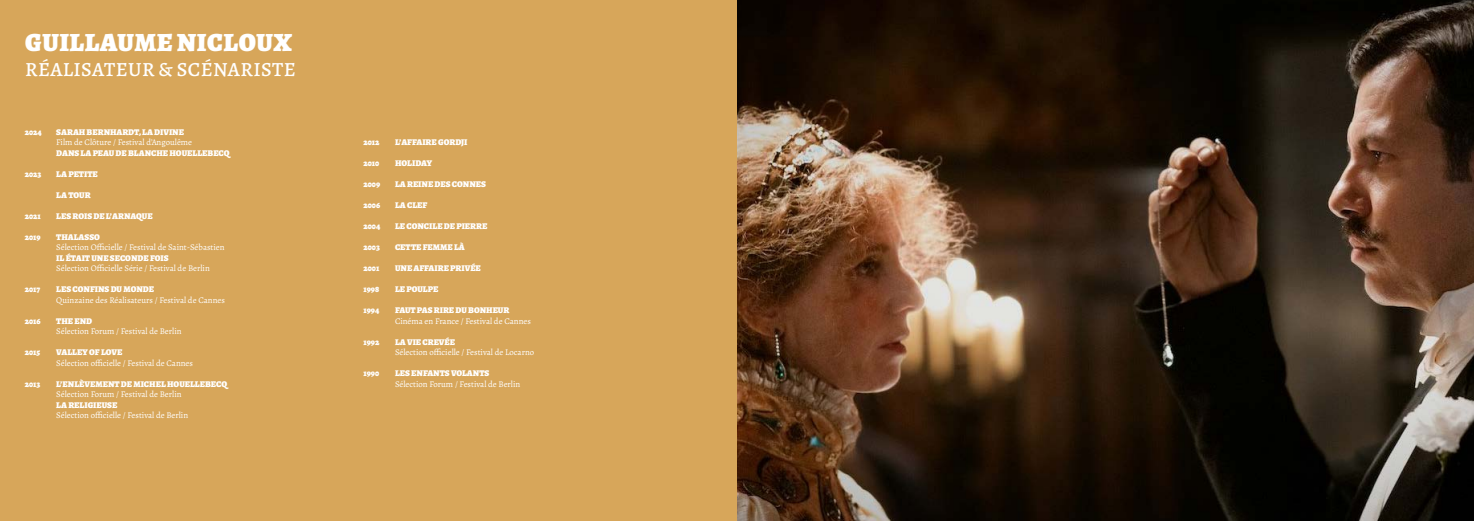
<style>
.page{position:relative;width:1474px;height:521px;background:#fff}
.page>*{position:absolute;margin:0;border:0;box-sizing:border-box;transform-origin:0 0}
.t1{font:900 26.25px "Alegreya";letter-spacing:.02em;color:#fff}
.t2{font:500 20.12px "Alegreya";letter-spacing:.02em;color:#fff}
.t3{font:900 8.75px "Alegreya";color:#fff}
.t4{font:8.75px "Alegreya";color:#fff}
</style>
<div class="page">
<div style="left:0;top:0;width:1473px;height:521px;background:#d7a65a"></div>
<img style="left:737px;top:0;width:736px;height:521px">
<h1 class="t1" style="left:25px;top:22px;width:268px">GUILLAUME NICLOUX</h1>
<h2 class="t2" style="left:25px;top:56px;width:272px">RÉALISATEUR &amp; SCÉNARISTE</h2>
<p class="t3" style="left:25px;top:125px;width:19px">2024</p>
<p class="t3" style="left:56px;top:125px;width:129px">SARAH BERNHARDT, LA DIVINE</p>
<p class="t4" style="left:56px;top:137px;width:137px">Film de Clôture / Festival d’Angoulême</p>
<p class="t3" style="left:56px;top:146px;width:175px">DANS LA PEAU DE BLANCHE HOUELLEBECQ</p>
<p class="t3" style="left:25px;top:167px;width:18px">2023</p>
<p class="t3" style="left:56px;top:167px;width:43px">LA PETITE</p>
<p class="t3" style="left:56px;top:188px;width:36px">LA TOUR</p>
<p class="t3" style="left:25px;top:209px;width:18px">2021</p>
<p class="t3" style="left:56px;top:209px;width:98px">LES ROIS DE L’ARNAQUE</p>
<p class="t3" style="left:25px;top:230px;width:17px">2019</p>
<p class="t3" style="left:56px;top:230px;width:45px">THALASSO</p>
<p class="t4" style="left:56px;top:242px;width:170px">Sélection Officielle / Festival de Saint-Sébastien</p>
<p class="t3" style="left:56px;top:251px;width:114px">IL ÉTAIT UNE SECONDE FOIS</p>
<p class="t4" style="left:56px;top:263px;width:155px">Sélection Officielle Série / Festival de Berlin</p>
<p class="t3" style="left:25px;top:283px;width:17px">2017</p>
<p class="t3" style="left:56px;top:283px;width:99px">LES CONFINS DU MONDE</p>
<p class="t4" style="left:56px;top:294px;width:170px">Quinzaine des Réalisateurs / Festival de Cannes</p>
<p class="t3" style="left:25px;top:314px;width:17px">2016</p>
<p class="t3" style="left:56px;top:314px;width:37px">THE END</p>
<p class="t4" style="left:56px;top:326px;width:127px">Sélection Forum / Festival de Berlin</p>
<p class="t3" style="left:25px;top:346px;width:17px">2015</p>
<p class="t3" style="left:56px;top:346px;width:67px">VALLEY OF LOVE</p>
<p class="t4" style="left:56px;top:357px;width:138px">Sélection officielle / Festival de Cannes</p>
<p class="t3" style="left:25px;top:377px;width:17px">2013</p>
<p class="t3" style="left:56px;top:377px;width:172px">L’ENLÈVEMENT DE MICHEL HOUELLEBECQ</p>
<p class="t4" style="left:56px;top:389px;width:127px">Sélection Forum / Festival de Berlin</p>
<p class="t3" style="left:56px;top:398px;width:63px">LA RELIGIEUSE</p>
<p class="t4" style="left:56px;top:410px;width:133px">Sélection officielle / Festival de Berlin</p>
<p class="t3" style="left:363px;top:136px;width:18px">2012</p>
<p class="t3" style="left:395px;top:136px;width:74px">L’AFFAIRE GORDJI</p>
<p class="t3" style="left:363px;top:157px;width:17px">2010</p>
<p class="t3" style="left:395px;top:157px;width:39px">HOLIDAY</p>
<p class="t3" style="left:363px;top:178px;width:18px">2009</p>
<p class="t3" style="left:395px;top:178px;width:92px">LA REINE DES CONNES</p>
<p class="t3" style="left:363px;top:199px;width:18px">2006</p>
<p class="t3" style="left:395px;top:199px;width:34px">LA CLEF</p>
<p class="t3" style="left:363px;top:220px;width:18px">2004</p>
<p class="t3" style="left:395px;top:220px;width:94px">LE CONCILE DE PIERRE</p>
<p class="t3" style="left:363px;top:241px;width:18px">2003</p>
<p class="t3" style="left:395px;top:241px;width:71px">CETTE FEMME LÀ</p>
<p class="t3" style="left:363px;top:262px;width:17px">2001</p>
<p class="t3" style="left:395px;top:262px;width:87px">UNE AFFAIRE PRIVÉE</p>
<p class="t3" style="left:363px;top:283px;width:17px">1998</p>
<p class="t3" style="left:395px;top:283px;width:45px">LE POULPE</p>
<p class="t3" style="left:363px;top:304px;width:17px">1994</p>
<p class="t3" style="left:395px;top:304px;width:116px">FAUT PAS RIRE DU BONHEUR</p>
<p class="t4" style="left:395px;top:315px;width:137px">Cinéma en France / Festival de Cannes</p>
<p class="t3" style="left:363px;top:335px;width:17px">1992</p>
<p class="t3" style="left:395px;top:335px;width:62px">LA VIE CREVÉE</p>
<p class="t4" style="left:395px;top:347px;width:141px">Sélection officielle / Festival de Locarno</p>
<p class="t3" style="left:363px;top:367px;width:17px">1990</p>
<p class="t3" style="left:395px;top:367px;width:96px">LES ENFANTS VOLANTS</p>
<p class="t4" style="left:395px;top:378px;width:127px">Sélection Forum / Festival de Berlin</p>
</div>
